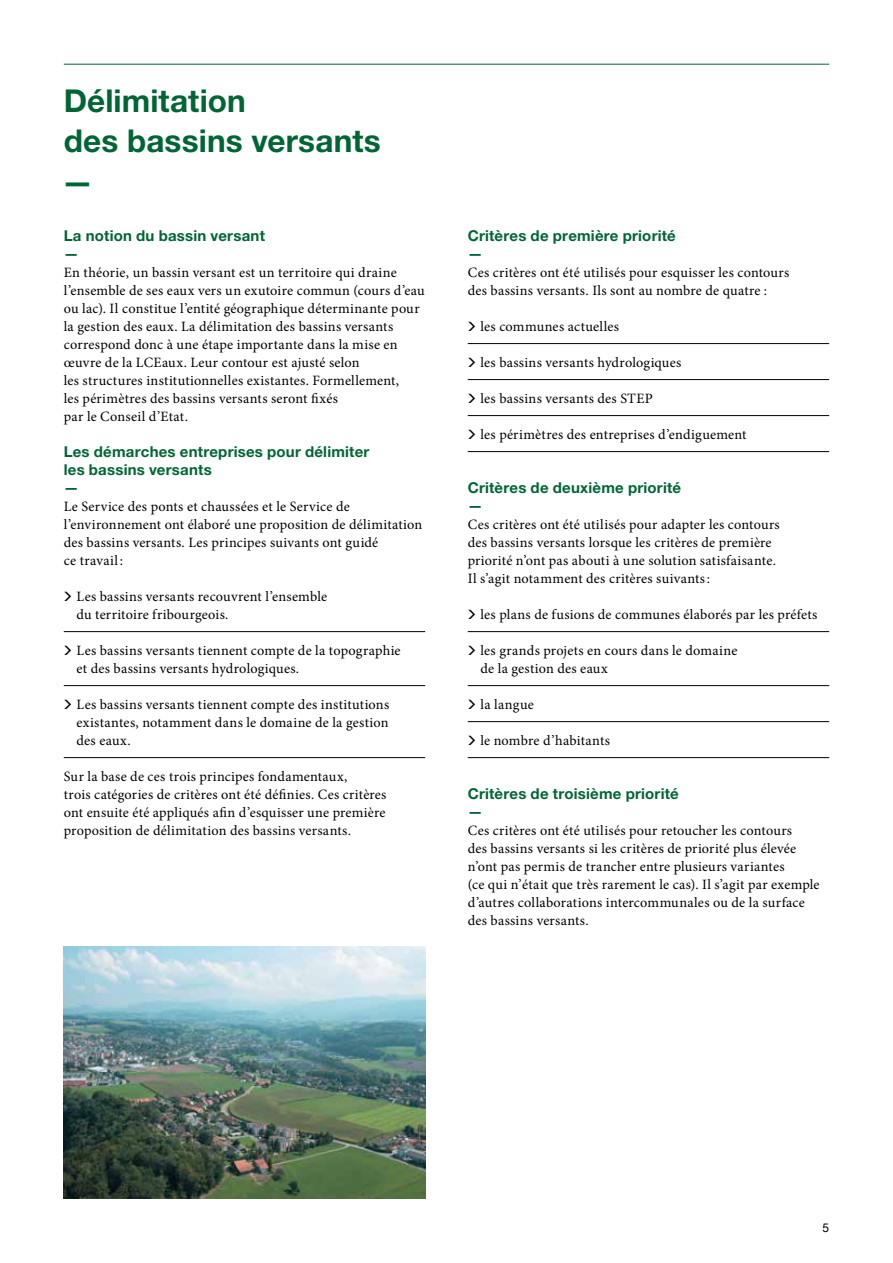
<style>
.page{position:relative;width:893px;height:1263px;background:#fff}
.page>*{position:absolute;margin:0;border:0;box-sizing:border-box;transform-origin:0 0}
.t1{font:700 31.5px/40.5px "Helvetica Neue";letter-spacing:.005em;color:#006535}
.t2{font:700 15px/18px "Helvetica Neue";letter-spacing:.015em;color:#006535}
.t3{font:14.25px/18px "Minion Pro";letter-spacing:.015em;color:#000}
.t4{font:12px "Helvetica Neue";color:#000}
</style>
<div class="page">
<hr style="left:64px;top:64px;width:765px;height:1px;background:#006535">
<hr style="left:64px;top:631px;width:361px;height:1px;background:#000">
<hr style="left:64px;top:685px;width:361px;height:1px;background:#000">
<hr style="left:64px;top:757px;width:361px;height:1px;background:#000">
<hr style="left:468px;top:343px;width:361px;height:1px;background:#000">
<hr style="left:468px;top:379px;width:361px;height:1px;background:#000">
<hr style="left:468px;top:415px;width:361px;height:1px;background:#000">
<hr style="left:468px;top:451px;width:361px;height:1px;background:#000">
<hr style="left:468px;top:631px;width:361px;height:1px;background:#000">
<hr style="left:468px;top:685px;width:361px;height:1px;background:#000">
<hr style="left:468px;top:721px;width:361px;height:1px;background:#000">
<hr style="left:468px;top:757px;width:361px;height:1px;background:#000">
<img style="left:64px;top:946px;width:361px;height:252px">
<h1 class="t1" style="left:62px;top:80px;width:320px">Délimitation<br>des bassins versants —</h1>
<p class="t2" style="left:64px;top:226px;width:203px">La notion du bassin versant —</p>
<p class="t3" style="left:64px;top:263px;width:362px">En théorie, un bassin versant est un territoire qui draine l’ensemble de ses eaux vers un exutoire commun (cours d’eau ou lac). Il constitue l’entité géographique déterminante pour la gestion des eaux. La délimitation des bassins versants correspond donc à une étape importante dans la mise en œuvre de la LCEaux. Leur contour est ajusté selon<br>les structures institutionnelles existantes. Formellement,<br>les périmètres des bassins versants seront fixés<br>par le Conseil d’Etat.</p>
<p class="t2" style="left:64px;top:442px;width:307px">Les démarches entreprises pour délimiter les bassins versants<br>—</p>
<p class="t3" style="left:64px;top:497px;width:360px">Le Service des ponts et chaussées et le Service de l’environnement ont élaboré une proposition de délimitation des bassins versants. Les principes suivants ont guidé<br>ce travail :</p>
<p class="t3" style="left:77px;top:587px;width:252px">Les bassins versants recouvrent l’ensemble du territoire fribourgeois.</p>
<p class="t3" style="left:77px;top:641px;width:326px">Les bassins versants tiennent compte de la topographie et des bassins versants hydrologiques.</p>
<p class="t3" style="left:77px;top:695px;width:314px;text-align:justify">Les bassins versants tiennent compte des institutions existantes, notamment dans le domaine de la gestion des eaux.</p>
<p class="t3" style="left:64px;top:767px;width:324px">Sur la base de ces trois principes fondamentaux,<br>trois catégories de critères ont été définies. Ces critères ont ensuite été appliqués afin d’esquisser une première proposition de délimitation des bassins versants.</p>
<p class="t2" style="left:468px;top:226px;width:210px">Critères de première priorité —</p>
<p class="t3" style="left:468px;top:263px;width:323px">Ces critères ont été utilisés pour esquisser les contours des bassins versants. Ils sont au nombre de quatre :</p>
<p class="t3" style="left:480px;top:317px;width:140px">les communes actuelles</p>
<p class="t3" style="left:480px;top:353px;width:202px">les bassins versants hydrologiques</p>
<p class="t3" style="left:480px;top:389px;width:174px">les bassins versants des STEP</p>
<p class="t3" style="left:480px;top:425px;width:267px">les périmètres des entreprises d’endiguement</p>
<p class="t2" style="left:468px;top:478px;width:215px">Critères de deuxième priorité —</p>
<p class="t3" style="left:468px;top:515px;width:314px">Ces critères ont été utilisés pour adapter les contours des bassins versants lorsque les critères de première priorité n’ont pas abouti à une solution satisfaisante.<br>Il s’agit notamment des critères suivants :</p>
<p class="t3" style="left:480px;top:605px;width:338px">les plans de fusions de communes élaborés par les préfets</p>
<p class="t3" style="left:480px;top:641px;width:258px">les grands projets en cours dans le domaine de la gestion des eaux</p>
<p class="t3" style="left:480px;top:695px;width:55px">la langue</p>
<p class="t3" style="left:480px;top:731px;width:131px">le nombre d’habitants</p>
<p class="t2" style="left:468px;top:784px;width:213px">Critères de troisième priorité —</p>
<p class="t3" style="left:468px;top:821px;width:353px">Ces critères ont été utilisés pour retoucher les contours<br>des bassins versants si les critères de priorité plus élevée n’ont pas permis de trancher entre plusieurs variantes<br>(ce qui n’était que très rarement le cas). Il s’agit par exemple d’autres collaborations intercommunales ou de la surface des bassins versants.</p>
<p class="t4" style="left:822px;top:1217px;width:8px">5</p>
</div>
